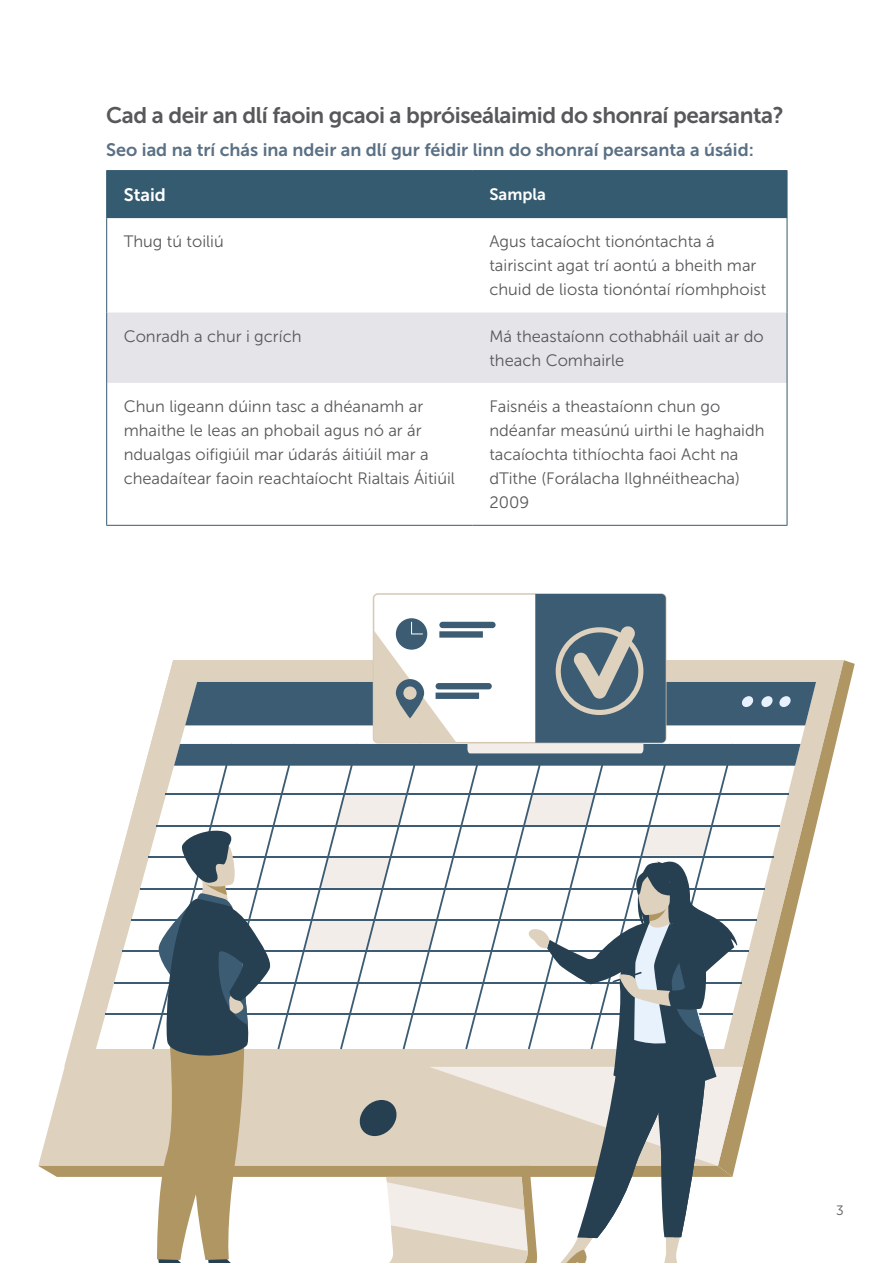
<style>
.page{position:relative;width:893px;height:1263px;background:#fff}
.page>*{position:absolute;margin:0;border:0;box-sizing:border-box;transform-origin:0 0}
.Section_H1{font:22.5px "Museo Sans 700";letter-spacing:-.02em;color:#57585a}
.t1{font:18px "Museo Sans 700";color:#5a7084}
.t2{font:18px "Museo Sans 700";color:#fff}
.P1{font:16.5px/24px "Museo Sans 300";color:#57585a}
.t3{font:16.5px "Museo Sans 700";color:#fff}
.t4{font:13.5px "Museo Sans 300";color:#57585a}
</style>
<div class="page">
<div style="left:107px;top:171px;width:680px;height:47px;background:#355b71"></div>
<div style="left:107px;top:312px;width:680px;height:71px;background:#e5e5e9"></div>
<hr style="left:106px;top:170px;width:366px;height:1px;background:#355b71">
<hr style="left:106px;top:171px;width:1px;height:47px;background:#355b71">
<hr style="left:472px;top:170px;width:315px;height:1px;background:#355b71">
<hr style="left:787px;top:171px;width:1px;height:47px;background:#355b71">
<hr style="left:106px;top:218px;width:1px;height:94px;background:#355b71">
<hr style="left:787px;top:218px;width:1px;height:94px;background:#355b71">
<hr style="left:106px;top:312px;width:1px;height:71px;background:#355b71">
<hr style="left:787px;top:312px;width:1px;height:71px;background:#355b71">
<hr style="left:106px;top:383px;width:1px;height:142px;background:#355b71">
<hr style="left:787px;top:383px;width:1px;height:142px;background:#355b71">
<hr style="left:106px;top:525px;width:366px;height:1px;background:#355b71">
<hr style="left:472px;top:525px;width:315px;height:1px;background:#355b71">
<svg style="left:743px;top:660px;width:112px;height:472px"></svg>
<svg style="left:167px;top:660px;width:677px;height:407px"></svg>
<svg style="left:137px;top:682px;width:679px;height:367px"></svg>
<svg style="left:152px;top:744px;width:648px;height:305px"></svg>
<svg style="left:38px;top:794px;width:705px;height:469px"></svg>
<svg style="left:185px;top:594px;width:631px;height:159px"></svg>
<div style="left:436px;top:683px;width:56px;height:6px;background:#3b5c73;border-radius:3px"></div>
<div style="left:436px;top:692px;width:43px;height:7px;background:#3b5c73"></div>
<p class="Section_H1" style="left:106px;top:103px;width:679px">Cad a deir an dlí faoin gcaoi a bpróiseálaimid do shonraí pearsanta?</p>
<h3 class="t1" style="left:106px;top:139px;width:649px">Seo iad na trí chás ina ndeir an dlí gur féidir linn do shonraí pearsanta a úsáid:</h3>
<h3 class="t2" style="left:124px;top:185px;width:44px">Staid</h3>
<h3 class="t3" style="left:489px;top:185px;width:58px">Sampla</h3>
<p class="P1" style="left:124px;top:230px;width:102px">Thug tú toiliú</p>
<p class="P1" style="left:489px;top:230px;width:278px">Agus tacaíocht tionóntachta á tairiscint agat trí aontú a bheith mar chuid de liosta tionóntaí ríomhphoist</p>
<p class="P1" style="left:124px;top:324px;width:179px">Conradh a chur i gcrích</p>
<p class="P1" style="left:489px;top:324px;width:276px">Má theastaíonn cothabháil uait ar do theach Comhairle</p>
<p class="P1" style="left:124px;top:395px;width:333px">Chun ligeann dúinn tasc a dhéanamh ar mhaithe le leas an phobail agus nó ar ár ndualgas oifigiúil mar údarás áitiúil mar a cheadaítear faoin reachtaíocht Rialtais Áitiúil</p>
<p class="P1" style="left:489px;top:395px;width:277px">Faisnéis a theastaíonn chun go ndéanfar measúnú uirthi le haghaidh tacaíochta tithíochta faoi Acht na dTithe (Forálacha Ilghnéitheacha)<br>2009</p>
<p class="t4" style="left:836px;top:1203px;width:9px">3</p>
</div>
